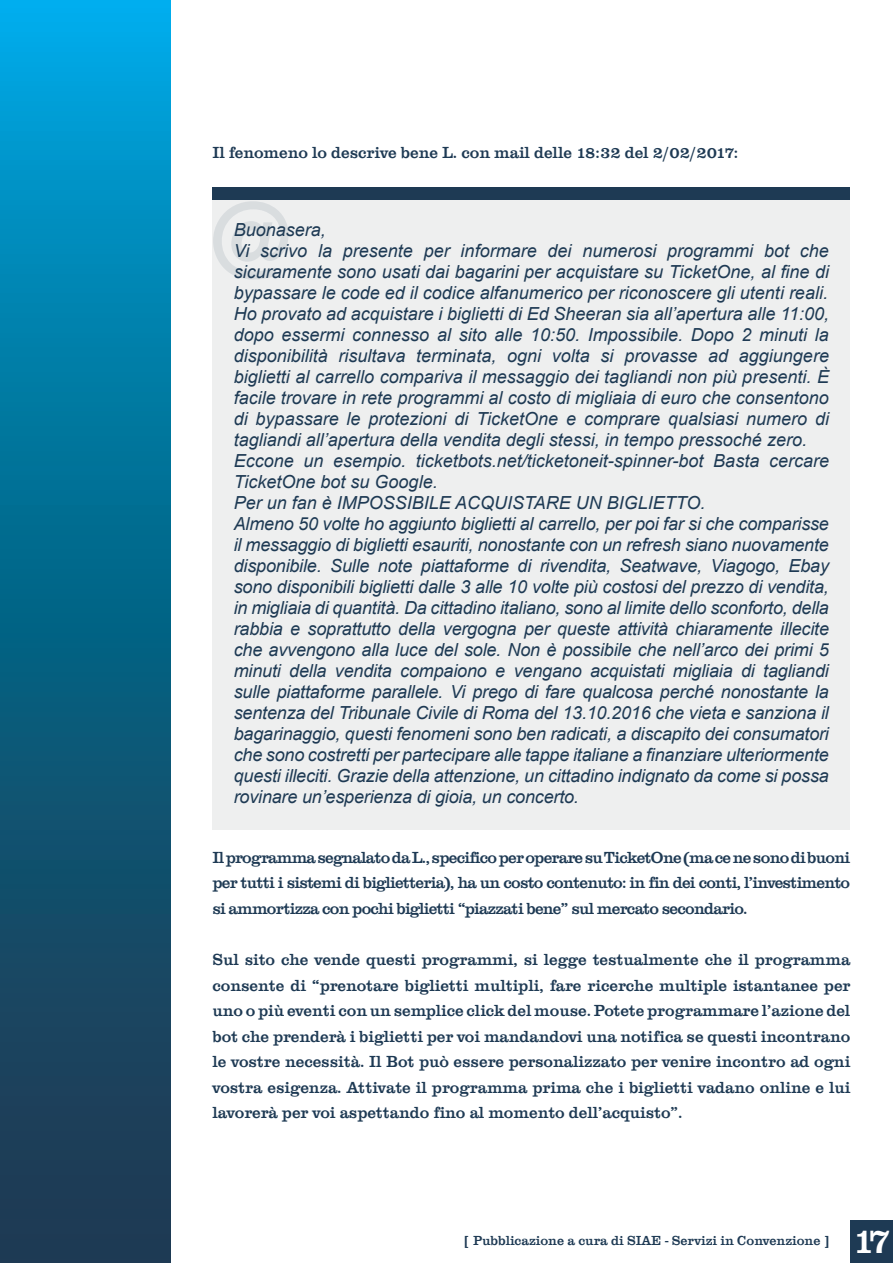
<style>
.page{position:relative;width:893px;height:1263px;background:#fff}
.page>*{position:absolute;margin:0;border:0;box-sizing:border-box;transform-origin:0 0}
.t1{font:500 112.5px "Clarendon T";color:#1e3a54}
.t2{font:500 37.5px "Clarendon T";color:#fff}
.t3{font:italic 18px/21px "Arial";color:#1e3a54;text-align:justify}
.t4{font:500 16.5px/25.5px "Clarendon T";color:#1e3a54;text-align:justify}
.t5{font:500 13.5px "Clarendon T";color:#1e3a54}
</style>
<div class="page">
<div style="left:850px;top:1220px;width:43px;height:43px;background:#1e3a54"></div>
<div style="left:212px;top:200px;width:638px;height:629px;background:#eeefef"></div>
<div style="left:212px;top:188px;width:638px;height:12px;background:#1e3a54"></div>
<svg style="left:0;top:0;width:170px;height:1263px;background:#0a688d"></svg>
<p class="t4" style="left:212px;top:140px;width:527px">Il fenomeno lo descrive bene L. con mail delle 18:32 del 2/02/2017:</p>
<h1 class="t1" style="left:210px;top:177px;width:84px">@</h1>
<p class="t3" style="left:234px;top:219px;width:94px">Buonasera,</p>
<p class="t3" style="left:234px;top:240px;width:597px">Vi scrivo la presente per informare dei numerosi programmi bot che sicuramente sono usati dai bagarini per acquistare su TicketOne, al fine di bypassare le code ed il codice alfanumerico per riconoscere gli utenti reali.</p>
<p class="t3" style="left:234px;top:303px;width:597px">Ho provato ad acquistare i biglietti di Ed Sheeran sia all’apertura alle 11:00, dopo essermi connesso al sito alle 10:50. Impossibile. Dopo 2 minuti la disponibilità risultava terminata, ogni volta si provasse ad aggiungere biglietti al carrello compariva il messaggio dei tagliandi non più presenti. È facile trovare in rete programmi al costo di migliaia di euro che consentono di bypassare le protezioni di TicketOne e comprare qualsiasi numero di tagliandi all’apertura della vendita degli stessi, in tempo pressoché zero.</p>
<p class="t3" style="left:234px;top:450px;width:597px">Eccone un esempio. ticketbots.net/ticketoneit-spinner-bot Basta cercare<br>TicketOne bot su Google.</p>
<p class="t3" style="left:234px;top:492px;width:473px">Per un fan è IMPOSSIBILE ACQUISTARE UN BIGLIETTO.</p>
<p class="t3" style="left:234px;top:513px;width:597px">Almeno 50 volte ho aggiunto biglietti al carrello, per poi far si che comparisse il messaggio di biglietti esauriti, nonostante con un refresh siano nuovamente disponibile. Sulle note piattaforme di rivendita, Seatwave, Viagogo, Ebay sono disponibili biglietti dalle 3 alle 10 volte più costosi del prezzo di vendita, in migliaia di quantità. Da cittadino italiano, sono al limite dello sconforto, della rabbia e soprattutto della vergogna per queste attività chiaramente illecite che avvengono alla luce del sole. Non è possibile che nell’arco dei primi 5 minuti della vendita compaiono e vengano acquistati migliaia di tagliandi sulle piattaforme parallele. Vi prego di fare qualcosa perché nonostante la sentenza del Tribunale Civile di Roma del 13.10.2016 che vieta e sanziona il bagarinaggio, questi fenomeni sono ben radicati, a discapito dei consumatori che sono costretti per partecipare alle tappe italiane a finanziare ulteriormente questi illeciti. Grazie della attenzione, un cittadino indignato da come si possa rovinare un’esperienza di gioia, un concerto.</p>
<p class="t4" style="left:212px;top:845px;width:639px">Il programma segnalato da L., specifico per operare su TicketOne (ma ce ne sono di buoni per tutti i sistemi di biglietteria), ha un costo contenuto: in fin dei conti, l’investimento si ammortizza con pochi biglietti “piazzati bene” sul mercato secondario.</p>
<p class="t4" style="left:212px;top:947px;width:639px">Sul sito che vende questi programmi, si legge testualmente che il programma consente di “prenotare biglietti multipli, fare ricerche multiple istantanee per uno o più eventi con un semplice click del mouse. Potete programmare l’azione del bot che prenderà i biglietti per voi mandandovi una notifica se questi incontrano le vostre necessità. Il Bot può essere personalizzato per venire incontro ad ogni vostra esigenza. Attivate il programma prima che i biglietti vadano online e lui lavorerà per voi aspettando fino al momento dell’acquisto”.</p>
<p class="t5" style="left:464px;top:1233px;width:366px">[ Pubblicazione a cura di SIAE - Servizi in Convenzione ]</p>
<p class="t2" style="left:852px;top:1219px;width:41px">17</p>
</div>
